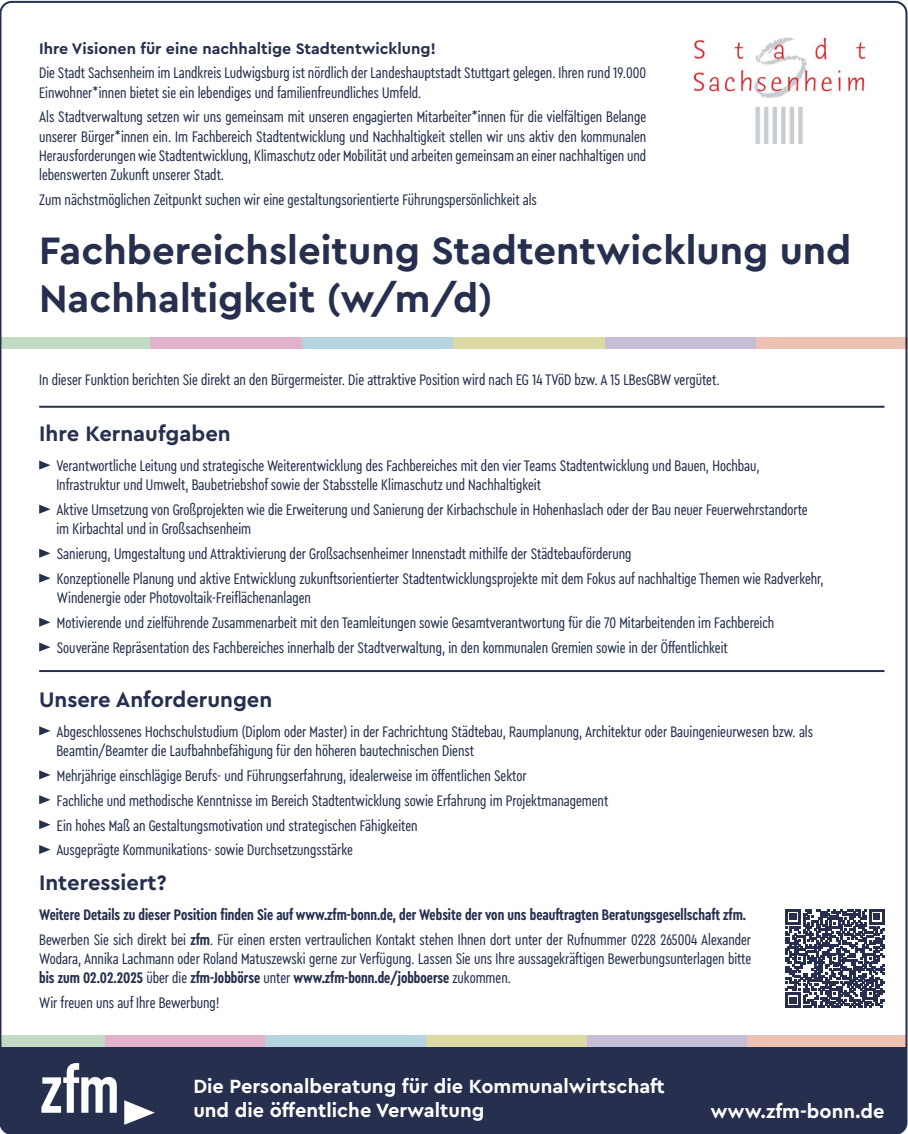
<style>
.page{position:relative;width:908px;height:1134px;background:#fff}
.page>*{position:absolute;margin:0;border:0;box-sizing:border-box;transform-origin:0 0}
.t1{font:700 40px/48px "Cera Pro";color:#26304e}
.t2{font:700 22px "Cera Pro";color:#26304e}
.t3{font:700 20px/24px "Cera Pro";color:#fff}
.t4{font:16px/24.8px "Cera Condensed Pro";color:#26304e}
.t5{font:700 16px/24.8px "Cera Condensed Pro";color:#26304e}
.s1{font-family:"Cera Pro";font-weight:700}
.s2{font-weight:400}
.s3{font-weight:700}
</style>
<div class="page">
<div style="left:0;top:337px;width:151px;height:12px;background:#c3dbc4"></div>
<div style="left:151px;top:337px;width:151px;height:12px;background:#e0b2cc"></div>
<div style="left:604px;top:337px;width:152px;height:12px;background:#c6bed5"></div>
<div style="left:756px;top:337px;width:151px;height:12px;background:#eec2b2"></div>
<div style="left:302px;top:337px;width:151px;height:12px;background:#b5d4df"></div>
<div style="left:453px;top:337px;width:151px;height:12px;background:#ddd9a5"></div>
<svg style="left:39px;top:461px;width:12px;height:9px"></svg>
<svg style="left:39px;top:505px;width:12px;height:9px"></svg>
<svg style="left:39px;top:549px;width:12px;height:9px"></svg>
<svg style="left:39px;top:574px;width:12px;height:9px"></svg>
<svg style="left:39px;top:618px;width:12px;height:9px"></svg>
<svg style="left:39px;top:642px;width:12px;height:10px"></svg>
<svg style="left:39px;top:726px;width:12px;height:9px"></svg>
<svg style="left:39px;top:770px;width:12px;height:9px"></svg>
<svg style="left:39px;top:795px;width:12px;height:9px"></svg>
<svg style="left:39px;top:820px;width:12px;height:9px"></svg>
<svg style="left:39px;top:845px;width:12px;height:9px"></svg>
<hr style="left:39px;top:406px;width:845px;height:2px;background:#26304e">
<hr style="left:39px;top:670px;width:845px;height:2px;background:#26304e">
<img style="left:694px;top:38px;width:170px;height:105px">
<svg style="left:785px;top:909px;width:99px;height:99px"></svg>
<div style="left:0;top:1045px;width:906px;height:89px;background:#26304e"></div>
<div style="left:0;top:1035px;width:105px;height:12px;background:#c3dbc4"></div>
<div style="left:105px;top:1035px;width:160px;height:12px;background:#e0b2cc"></div>
<div style="left:586px;top:1035px;width:160px;height:12px;background:#c6bed5"></div>
<div style="left:746px;top:1035px;width:160px;height:12px;background:#eec2b2"></div>
<div style="left:265px;top:1035px;width:161px;height:12px;background:#b5d4df"></div>
<div style="left:426px;top:1035px;width:160px;height:12px;background:#ddd9a5"></div>
<svg style="left:41px;top:1063px;width:76px;height:50px"></svg>
<svg style="left:124px;top:1100px;width:31px;height:25px"></svg>
<p class="t4" style="left:39px;top:35px;width:608px"><span class="s1">Ihre Visionen für eine nachhaltige Stadtentwicklung!<br></span>Die Stadt Sachsenheim im Landkreis Ludwigsburg ist nördlich der Landeshauptstadt Stuttgart gelegen. Ihren rund 19.000</p>
<p class="t4" style="left:39px;top:79px;width:608px">Einwohner*innen bietet sie ein lebendiges und familienfreundliches Umfeld.<br>Als Stadtverwaltung setzen wir uns gemeinsam mit unseren engagierten Mitarbeiter*innen für die vielfältigen Belange</p>
<p class="t4" style="left:39px;top:126px;width:608px;line-height:19.2px;text-align:justify">unserer Bürger*innen ein. Im Fachbereich Stadtentwicklung und Nachhaltigkeit stellen wir uns aktiv den kommunalen Herausforderungen wie Stadtentwicklung, Klimaschutz oder Mobilität und arbeiten gemeinsam an einer nachhaltigen und lebenswerten Zukunft unserer Stadt.</p>
<p class="t4" style="left:39px;top:187px;width:499px">Zum nächstmöglichen Zeitpunkt suchen wir eine gestaltungsorientierte Führungspersönlichkeit als</p>
<p class="t1" style="left:39px;top:224px;width:813px">Fachbereichsleitung Stadtentwicklung und<br>Nachhaltigkeit (w/m/d)</p>
<p class="t4" style="left:39px;top:366px;width:681px">In dieser Funktion berichten Sie direkt an den Bürgermeister. Die attraktive Position wird nach EG 14 TVöD bzw. A 15 LBesGBW vergütet.</p>
<p class="t2" style="left:39px;top:419px;width:193px">Ihre Kernaufgaben</p>
<p class="t4" style="left:56px;top:455px;width:704px;line-height:19.2px">Verantwortliche Leitung und strategische Weiterentwicklung des Fachbereiches mit den vier Teams Stadtentwicklung und Bauen, Hochbau,<br>Infrastruktur und Umwelt, Baubetriebshof sowie der Stabsstelle Klimaschutz und Nachhaltigkeit</p>
<p class="t4" style="left:56px;top:500px;width:752px;line-height:19.2px">Aktive Umsetzung von Großprojekten wie die Erweiterung und Sanierung der Kirbachschule in Hohenhaslach oder der Bau neuer Feuerwehrstandorte im Kirbachtal und in Großsachsenheim</p>
<p class="t4" style="left:57px;top:541px;width:768px">Sanierung, Umgestaltung und Attraktivierung der Großsachsenheimer Innenstadt mithilfe der Städtebauförderung<br>Konzeptionelle Planung und aktive Entwicklung zukunftsorientierter Stadtentwicklungsprojekte mit dem Fokus auf nachhaltige Themen wie Radverkehr,</p>
<p class="t4" style="left:57px;top:585px;width:718px">Windenergie oder Photovoltaik-Freiflächenanlagen<br>Motivierende und zielführende Zusammenarbeit mit den Teamleitungen sowie Gesamtverantwortung für die 70 Mitarbeitenden im Fachbereich<br>Souveräne Repräsentation des Fachbereiches innerhalb der Stadtverwaltung, in den kommunalen Gremien sowie in der Öffentlichkeit</p>
<p class="t2" style="left:39px;top:685px;width:234px">Unsere Anforderungen</p>
<p class="t4" style="left:56px;top:721px;width:758px;line-height:19.2px">Abgeschlossenes Hochschulstudium (Diplom oder Master) in der Fachrichtung Städtebau, Raumplanung, Architektur oder Bauingenieurwesen bzw. als<br>Beamtin/Beamter die Laufbahnbefähigung für den höheren bautechnischen Dienst</p>
<p class="t4" style="left:56px;top:762px;width:553px">Mehrjährige einschlägige Berufs- und Führungserfahrung, idealerweise im öffentlichen Sektor<br>Fachliche und methodische Kenntnisse im Bereich Stadtentwicklung sowie Erfahrung im Projektmanagement Ein hohes Maß an Gestaltungsmotivation und strategischen Fähigkeiten<br>Ausgeprägte Kommunikations- sowie Durchsetzungsstärke</p>
<p class="t2" style="left:39px;top:868px;width:129px">Interessiert?</p>
<p class="t5" style="left:39px;top:902px;width:713px">Weitere Details zu dieser Position finden Sie auf www.zfm-bonn.de, der Website der von uns beauftragten Beratungsgesellschaft zfm.<br><span class="s2">Bewerben Sie sich direkt bei</span> zfm<span class="s2">. Für einen ersten vertraulichen Kontakt stehen Ihnen dort unter der Rufnummer 0228 265004 Alexander</span></p>
<p class="t4" style="left:39px;top:949px;width:713px;line-height:19.2px">Wodara, Annika Lachmann oder Roland Matuszewski gerne zur Verfügung. Lassen Sie uns Ihre aussagekräftigen Bewerbungsunterlagen bitte <span class="s3">bis zum 02.02.2025</span> über die <span class="s3">zfm-Jobbörse</span> unter <span class="s3">www.zfm-bonn.de/jobboerse</span> zukommen.</p>
<p class="t4" style="left:39px;top:990px;width:182px">Wir freuen uns auf Ihre Bewerbung!</p>
<p class="t3" style="left:193px;top:1073px;width:473px">Die Personalberatung für die Kommunalwirtschaft und die öffentliche Verwaltung</p>
<p class="t3" style="left:710px;top:1098px;width:175px">www.zfm-bonn.de</p>
</div>
